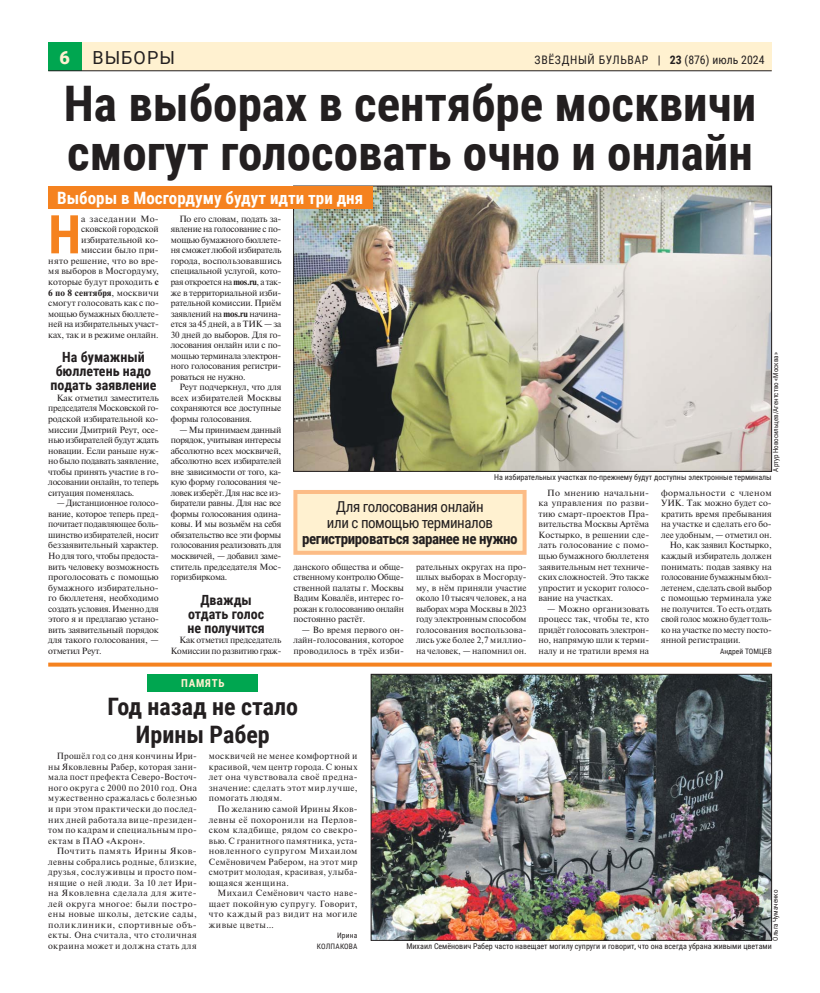
<style>
.page{position:relative;width:820px;height:993px;background:#fff}
.page>*{position:absolute;margin:0;border:0;box-sizing:border-box;transform-origin:0 0}
.t1{font:700 53.4px "Roboto Condensed";color:#f5821f}
.t2{font:700 49px/49px "Roboto Condensed";color:#231f20}
.t3{font:700 24px/28px "Roboto Condensed";color:#231f20;text-align:center}
.t4{font:18px "Roboto";letter-spacing:.055em;color:#231f20}
.t5{font:700 17px "Roboto Condensed";color:#fff}
.t6{font:15px/16px "Roboto Condensed";letter-spacing:-.03em;color:#231f20;text-align:center}
.t7{font:700 15px "Roboto Condensed";letter-spacing:-.03em;color:#231f20}
.t8{font:700 14px/14px "Roboto Condensed";color:#231f20;text-align:center}
.t9{font:11.7px "Roboto Condensed";letter-spacing:.055em;color:#231f20}
.t10{font:700 11px "Roboto Condensed";letter-spacing:.075em;color:#fff1d0}
.t11{font:9px/10.5px "Newton C";letter-spacing:-.005em;color:#231f20;text-align:justify}
.t12{font:9px "Newton C";letter-spacing:.035em;color:#231f20}
.t13{font:8px "Roboto Condensed";color:#231f20}
.t14{font:7.5px/10.5px "Roboto Condensed";letter-spacing:.025em;color:#231f20;text-align:right}
.t15{font:7.5px "Roboto Condensed";letter-spacing:.005em;color:#231f20}
.t16{font:7px "Roboto Condensed";color:#231f20}
.s1{font-weight:900;color:#fff1d0}
.s2{font-weight:700}
</style>
<div class="page">
<div style="left:48px;top:43px;width:723px;height:28px;background:#fff1d0"></div>
<div style="left:48px;top:43px;width:33px;height:28px;background:#00a650"></div>
<hr style="left:48px;top:71px;width:723px;height:1px;background:#231f20">
<svg style="left:48px;top:662px;width:723px;height:4px;background:#f69541"></svg>
<div style="left:295px;top:492px;width:229px;height:60px;background:#fff1d0"></div>
<div style="left:293px;top:490px;width:233px;height:64px;border:4px solid #fcbc86"></div>
<img style="left:295px;top:188px;width:474px;height:281px">
<img style="left:373px;top:676px;width:396px;height:262px">
<div style="left:371px;top:674px;width:400px;height:266px;border:1px solid #231f20"></div>
<div style="left:148px;top:674px;width:110px;height:17px;background:#00a650"></div>
<div style="left:48px;top:186px;width:324px;height:22px;background:#f5821f"></div>
<h3 class="t4" style="left:60px;top:47px;width:117px"><span class="s1">6</span> ВЫБОРЫ</h3>
<p class="t9" style="left:534px;top:53px;width:231px">ЗВЁЗДНЫЙ БУЛЬВАР | <span class="s2">23</span> (876) июль 2024</p>
<h2 class="t2" style="left:64px;top:80px;width:693px">На выборах в сентябре москвичи смогут голосовать очно и онлайн</h2>
<h3 class="t5" style="left:57px;top:188px;width:307px">Выборы в Мосгордуму будут идти три дня</h3>
<h1 class="t1" style="left:48px;top:204px;width:34px">Н</h1>
<p class="t11" style="left:48px;top:213px;width:112px;text-align:right">а заседании Мо&shy;сковской городской избирательной ко&shy;миссии было при-<br>нято решение, что во вре&shy;мя выборов в Мосгордуму, которые будут проходить <span class="s2">с<br>6 по 8 сентября</span>, москвичи смогут голосовать как с по&shy;мощью бумажных бюллете&shy;ней на избирательных участ&shy;ках, так и в режиме онлайн.</p>
<h3 class="t8" style="left:50px;top:350px;width:108px">На бумажный бюллетень надо подать заявление</h3>
<p class="t11" style="left:48px;top:392px;width:112px;text-indent:9px">Как отметил заместитель председателя Московской го&shy;родской избирательной ко&shy;миссии Дмитрий Реут, осе&shy;нью избирателей будут ждать новации. Если раньше нуж&shy;но было подавать заявление, чтобы принять участие в го&shy;лосовании онлайн, то теперь ситуация поменялась.</p>
<p class="t11" style="left:48px;top:498px;width:112px;text-indent:9px">— Дистанционное голосо&shy;вание, которое теперь пред&shy;почитает подавляющее боль&shy;шинство избирателей, носит беззаявительный характер.<br>Но для того, чтобы предоста&shy;вить человеку возможность проголосовать с помощью бумажного избирательно&shy;го бюллетеня, необходимо создать условия. Именно для этого я и предлагаю устано&shy;вить заявительный порядок для такого голосования, — отметил Реут.</p>
<p class="t11" style="left:171px;top:213px;width:112px;text-indent:9px">По его словам, подать за&shy;явление на голосование с по&shy;мощью бумажного бюллете&shy;ня сможет любой избиратель города, воспользовавшись специальной услугой, кото&shy;рая откроется на <span class="s2">mos.ru</span>, а так&shy;же в территориальной изби&shy;рательной комиссии. Приём заявлений на <span class="s2">mos.ru</span> начина&shy;ется за 45 дней, а в ТИК — за 30 дней до выборов. Для го&shy;лосования онлайн или с по&shy;мощью терминала электрон&shy;ного голосования регистри&shy;роваться не нужно.</p>
<p class="t11" style="left:171px;top:382px;width:112px;text-indent:9px">Реут подчеркнул, что для всех избирателей Москвы сохраняются все доступные формы голосования.</p>
<p class="t11" style="left:171px;top:424px;width:112px;text-indent:9px">— Мы принимаем данный порядок, учитывая интересы абсолютно всех москвичей, абсолютно всех избирателей вне зависимости от того, ка&shy;кую форму голосования че&shy;ловек изберёт. Для нас все из&shy;биратели равны. Для нас все формы голосования одина&shy;ковы. И мы возьмём на себя обязательство все эти формы голосования реализовать для москвичей, — добавил заме&shy;ститель председателя Мос&shy;горизбиркома.</p>
<h3 class="t8" style="left:187px;top:592px;width:79px">Дважды отдать голос не получится</h3>
<p class="t11" style="left:171px;top:634px;width:112px;text-align:right">Как отметил председатель<br>Комиссии по развитию граж-</p>
<p class="t10" style="left:181px;top:676px;width:45px">ПАМЯТЬ</p>
<p class="t16" style="left:771px;top:471px;width:120px;rotate:-90deg">Артур Новосильцев/Агентство «Москва»</p>
<p class="t13" style="left:494px;top:473px;width:279px">На избирательных участках по-прежнему будут доступны электронные терминалы</p>
<h3 class="t6" style="left:327px;top:498px;width:167px">Для голосования онлайн или с помощью терминалов</h3>
<h3 class="t7" style="left:302px;top:530px;width:217px">регистрироваться заранее не нужно</h3>
<p class="t11" style="left:293px;top:561px;width:112px">данского общества и обще&shy;ственному контролю Обще&shy;ственной палаты г. Москвы Вадим Ковалёв, интерес го&shy;рожан к голосованию онлайн постоянно растёт.</p>
<p class="t11" style="left:293px;top:624px;width:112px;text-indent:9px">— Во время первого он&shy;лайн-голосования, которое проводилось в трёх изби-</p>
<p class="t11" style="left:416px;top:561px;width:112px">рательных округах на про&shy;шлых выборах в Мосгорду&shy;му, в нём приняли участие около 10 тысяч человек, а на выборах мэра Москвы в 2023 году электронным способом голосования воспользова&shy;лись уже более 2,7 миллио&shy;на человек, — напомнил он.</p>
<p class="t11" style="left:538px;top:487px;width:112px;text-indent:9px">По мнению начальни&shy;ка управления по разви&shy;тию смарт-проектов Пра&shy;вительства Москвы Артёма Костырко, в решении сде&shy;лать голосование с помо&shy;щью бумажного бюллетеня заявительным нет техниче&shy;ских сложностей. Это также упростит и ускорит голосо&shy;вание на участках.</p>
<p class="t11" style="left:538px;top:603px;width:112px;text-indent:9px">— Можно организовать процесс так, чтобы те, кто придёт голосовать электрон&shy;но, напрямую шли к терми&shy;налу и не тратили время на</p>
<p class="t12" style="left:661px;top:487px;width:112px">формальности с членом</p>
<p class="t11" style="left:661px;top:498px;width:112px">УИК. Так можно будет со-</p>
<p class="t11" style="left:661px;top:508px;width:112px">кратить время пребывания</p>
<p class="t11" style="left:661px;top:519px;width:112px">на участке и сделать его бо-</p>
<p class="t11" style="left:661px;top:529px;width:112px">лее удобным, — отметил он.</p>
<p class="t11" style="left:669px;top:540px;width:103px">Но, как заявил Костырко,</p>
<p class="t11" style="left:661px;top:550px;width:112px">каждый избиратель должен</p>
<p class="t11" style="left:661px;top:561px;width:112px">понимать: подав заявку на</p>
<p class="t11" style="left:661px;top:571px;width:112px">голосование бумажным бюл-</p>
<p class="t11" style="left:661px;top:582px;width:112px">летенем, сделать свой выбор</p>
<p class="t11" style="left:661px;top:592px;width:112px">с помощью терминала уже</p>
<p class="t11" style="left:661px;top:603px;width:112px">не получится. То есть отдать</p>
<p class="t11" style="left:661px;top:613px;width:112px">свой голос можно будет толь-</p>
<p class="t11" style="left:661px;top:624px;width:112px">ко на участке по месту посто-</p>
<p class="t11" style="left:661px;top:634px;width:81px">янной регистрации.</p>
<p class="t15" style="left:719px;top:646px;width:53px">Андрей ТОМЦЕВ</p>
<h3 class="t3" style="left:107px;top:692px;width:192px">Год назад не стало<br>Ирины Рабер</h3>
<p class="t11" style="left:48px;top:750px;width:150px;text-indent:9px">Прошёл год со дня кончины Ири&shy;ны Яковлевны Рабер, которая зани&shy;мала пост префекта Северо-Восточ&shy;ного округа с 2000 по 2010 год. Она мужественно сражалась с болезнью и при этом практически до послед&shy;них дней работала вице-президен&shy;том по кадрам и специальным про&shy;ектам в ПАО «Акрон».</p>
<p class="t11" style="left:48px;top:845px;width:150px;text-indent:9px">Почтить память Ирины Яков&shy;левны собрались родные, близкие, друзья, сослуживцы и просто пом&shy;нящие о ней люди. За 10 лет Ири&shy;на Яковлевна сделала для жите&shy;лей округа многое: были постро&shy;ены новые школы, детские сады, поликлиники, спортивные объ&shy;екты. Она считала, что столичная окраина может и должна стать для</p>
<p class="t11" style="left:209px;top:750px;width:150px">москвичей не менее комфортной и красивой, чем центр города. С юных лет она чувствовала своё предна&shy;значение: сделать этот мир лучше, помогать людям.</p>
<p class="t11" style="left:209px;top:803px;width:150px;text-indent:9px">По желанию самой Ирины Яков&shy;левны её похоронили на Перлов&shy;ском кладбище, рядом со свекро&shy;вью. С гранитного памятника, уста&shy;новленного супругом Михаилом Семёновичем Рабером, на этот мир смотрит молодая, красивая, улыба&shy;ющаяся женщина.</p>
<p class="t11" style="left:209px;top:887px;width:150px;text-indent:9px">Михаил Семёнович часто наве&shy;щает покойную супругу. Говорит, что каждый раз видит на могиле живые цветы…</p>
<p class="t14" style="left:317px;top:930px;width:42px">Ирина<br>КОЛПАКОВА</p>
<p class="t13" style="left:406px;top:941px;width:366px">Михаил Семёнович Рабер часто навещает могилу супруги и говорит, что она всегда убрана живыми цветами</p>
<p class="t16" style="left:771px;top:940px;width:52px;rotate:-90deg">Ольга Чумаченко</p>
</div>
